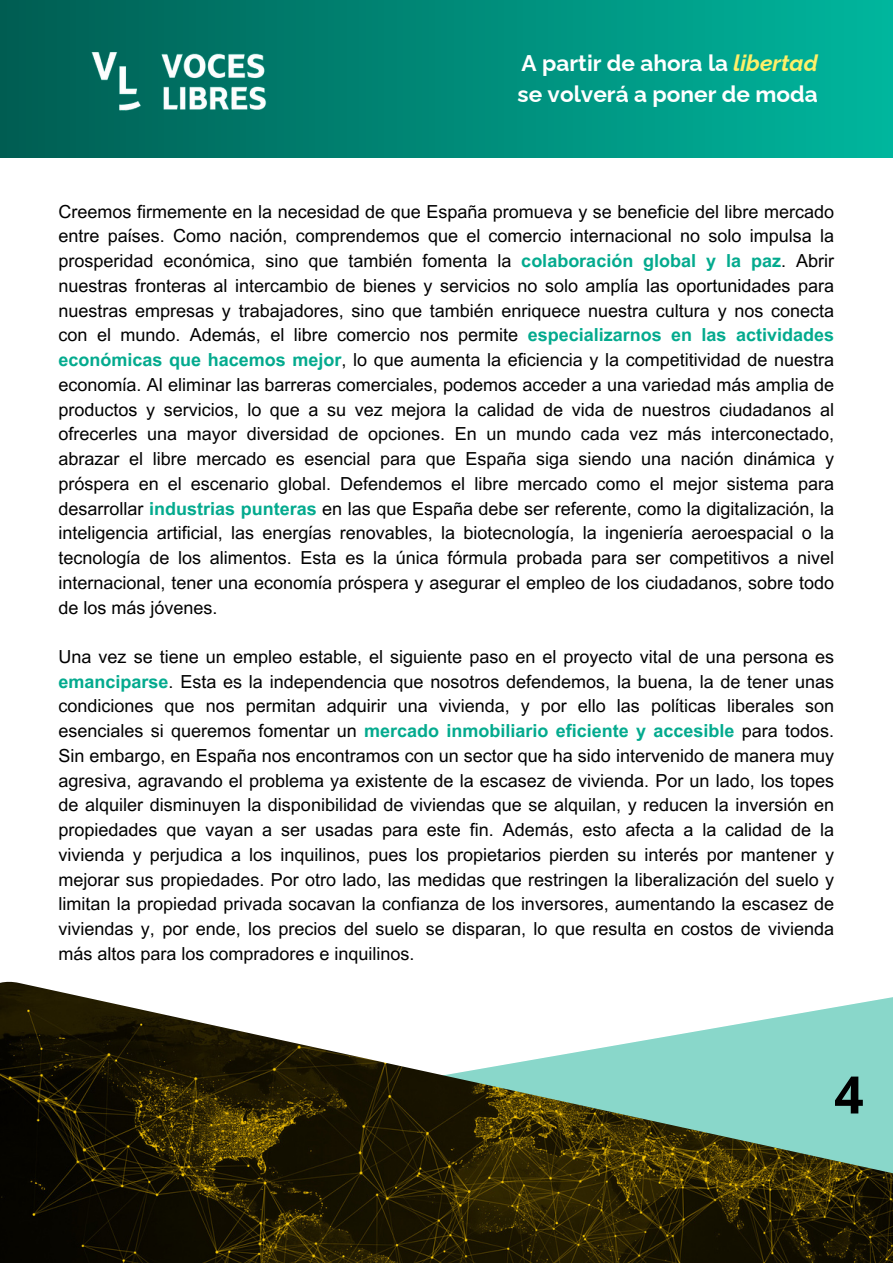
<style>
.page{position:relative;width:893px;height:1264px;background:#fff}
.page>*{position:absolute;margin:0;border:0;box-sizing:border-box;transform-origin:0 0}
.t1{font:700 51.75px "Open Sans";color:#000}
.t2{font:700 22.65px "Raleway";color:#fff}
.t3{font:18px/24.8px "Arial MT Pro";color:#000;text-align:justify}
.s1{font-style:italic;color:#fff069}
.s2{font-weight:700;color:#03aa8e}
</style>
<div class="page">
<img style="left:0;top:981px;width:892px;height:281px">
<div style="left:0;top:0;width:892px;height:157px;background:linear-gradient(to right,#005d52,#00b69d)"></div>
<img style="left:89px;top:50px;width:180px;height:65px">
<p class="t2" style="left:521px;top:50px;width:298px">A partir de ahora la <span class="s1">libertad</span></p>
<p class="t2" style="left:517px;top:81px;width:302px">se volverá a poner de moda</p>
<p class="t3" style="left:59px;top:201px;width:777px">Creemos firmemente en la necesidad de que España promueva y se beneficie del libre mercado entre países. Como nación, comprendemos que el comercio internacional no solo impulsa la prosperidad económica, sino que también fomenta la <span class="s2">colaboración global y la paz</span>. Abrir nuestras fronteras al intercambio de bienes y servicios no solo amplía las oportunidades para nuestras empresas y trabajadores, sino que también enriquece nuestra cultura y nos conecta con el mundo. Además, el libre comercio nos permite <span class="s2">especializarnos en las actividades económicas que hacemos mejor</span>, lo que aumenta la eficiencia y la competitividad de nuestra economía. Al eliminar las barreras comerciales, podemos acceder a una variedad más amplia de productos y servicios, lo que a su vez mejora la calidad de vida de nuestros ciudadanos al ofrecerles una mayor diversidad de opciones. En un mundo cada vez más interconectado, abrazar el libre mercado es esencial para que España siga siendo una nación dinámica y próspera en el escenario global. Defendemos el libre mercado como el mejor sistema para desarrollar <span class="s2">industrias punteras</span> en las que España debe ser referente, como la digitalización, la inteligencia artificial, las energías renovables, la biotecnología, la ingeniería aeroespacial o la tecnología de los alimentos. Esta es la única fórmula probada para ser competitivos a nivel internacional, tener una economía próspera y asegurar el empleo de los ciudadanos, sobre todo de los más jóvenes.</p>
<p class="t3" style="left:59px;top:646px;width:777px">Una vez se tiene un empleo estable, el siguiente paso en el proyecto vital de una persona es <span class="s2">emanciparse</span>. Esta es la independencia que nosotros defendemos, la buena, la de tener unas condiciones que nos permitan adquirir una vivienda, y por ello las políticas liberales son esenciales si queremos fomentar un <span class="s2">mercado inmobiliario eficiente y accesible</span> para todos.<br>Sin embargo, en España nos encontramos con un sector que ha sido intervenido de manera muy agresiva, agravando el problema ya existente de la escasez de vivienda. Por un lado, los topes de alquiler disminuyen la disponibilidad de viviendas que se alquilan, y reducen la inversión en propiedades que vayan a ser usadas para este fin. Además, esto afecta a la calidad de la vivienda y perjudica a los inquilinos, pues los propietarios pierden su interés por mantener y mejorar sus propiedades. Por otro lado, las medidas que restringen la liberalización del suelo y limitan la propiedad privada socavan la confianza de los inversores, aumentando la escasez de viviendas y, por ende, los precios del suelo se disparan, lo que resulta en costos de vivienda más altos para los compradores e inquilinos.</p>
<p class="t1" style="left:834px;top:1058px;width:31px">4</p>
</div>
